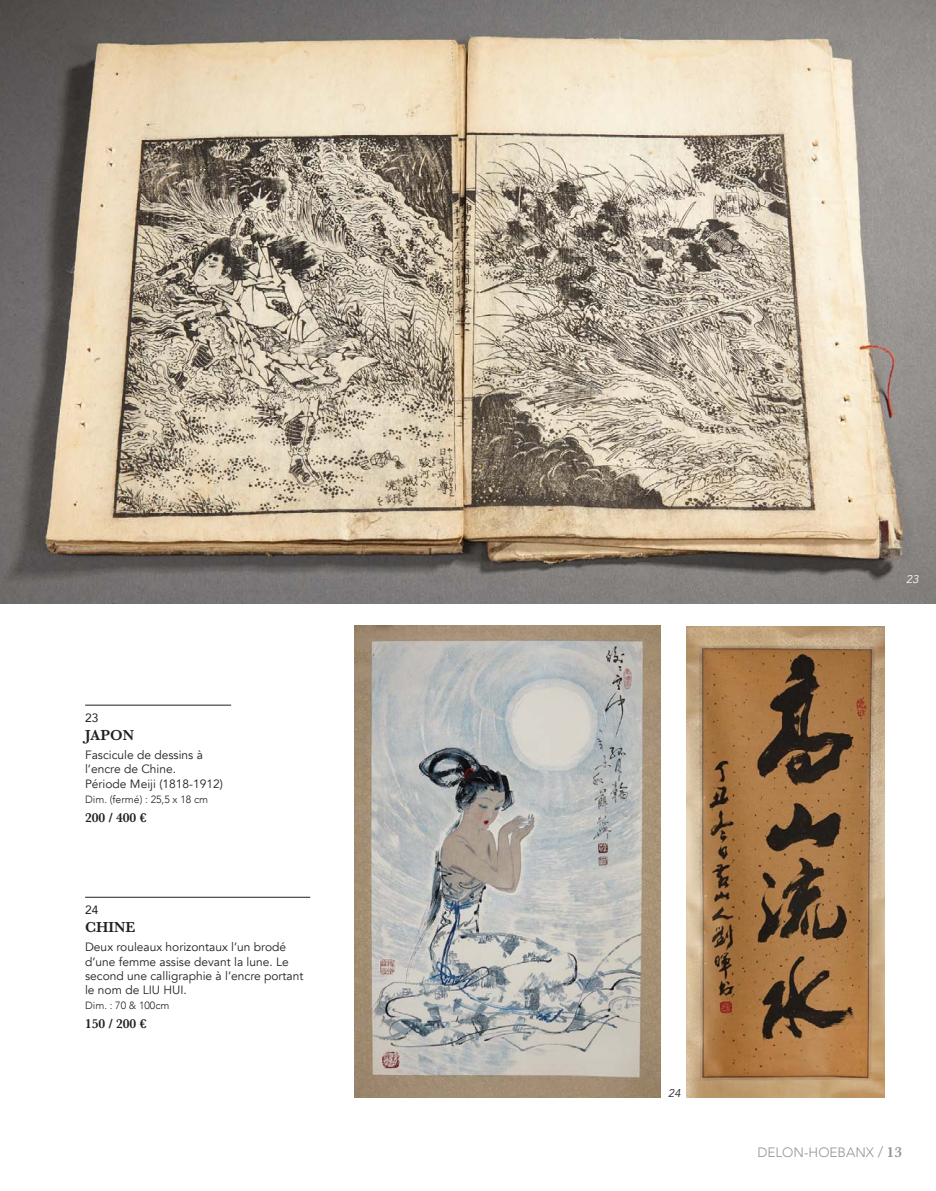
<style>
.page{position:relative;width:936px;height:1191px;background:#fff}
.page>*{position:absolute;margin:0;border:0;box-sizing:border-box;transform-origin:0 0}
.t1{font:600 15px "Baskerville";color:#231f20}
.t2{font:600 13.5px "Baskerville";color:#231f20}
.t3{font:300 13.5px "Avenir";color:#939598}
.t4{font:12px/14.4px "Avenir";color:#231f20}
.t5{font:12px "Avenir";color:#231f20}
.t6{font:italic 11.25px "Avenir";color:#fff}
.t7{font:italic 11.25px "Avenir";color:#231f20}
.t8{font:300 10.5px "Avenir";color:#231f20}
.s1{font-size:15px}
.s2{font-family:"Baskerville";font-weight:600;font-size:15px}
</style>
<div class="page">
<img style="left:0;top:0;width:935px;height:603px">
<img style="left:354px;top:626px;width:306px;height:471px">
<img style="left:686px;top:626px;width:198px;height:471px">
<hr style="left:85px;top:705px;width:146px;height:1px;background:#231f20">
<hr style="left:85px;top:897px;width:225px;height:1px;background:#231f20">
<p class="t5" style="left:85px;top:710px;width:15px">23</p>
<p class="t1" style="left:85px;top:727px;width:50px">JAPON</p>
<p class="t4" style="left:85px;top:748px;width:139px">Fascicule de dessins à l’encre de Chine.<br>Période Meiji (1818-1912)</p>
<p class="t8" style="left:85px;top:792px;width:124px">Dim. (fermé) : 25,5 x 18 cm</p>
<p class="t2" style="left:85px;top:809px;width:63px">200 / 400 €</p>
<p class="t5" style="left:85px;top:902px;width:15px">24</p>
<p class="t1" style="left:85px;top:919px;width:52px">CHINE</p>
<p class="t4" style="left:85px;top:940px;width:220px">Deux rouleaux horizontaux l’un brodé d’une femme assise devant la lune. Le second une calligraphie à l’encre portant le nom de LIU HUI.</p>
<p class="t8" style="left:85px;top:998px;width:86px">Dim. : 70 &amp; 100cm</p>
<p class="t2" style="left:85px;top:1016px;width:63px">150 / 200 €</p>
<p class="t6" style="left:906px;top:572px;width:14px">23</p>
<p class="t7" style="left:668px;top:1085px;width:14px">24</p>
<p class="t3" style="left:757px;top:1143px;width:146px">DELON-HOEBANX <span class="s1">/</span> <span class="s2">13</span></p>
</div>
